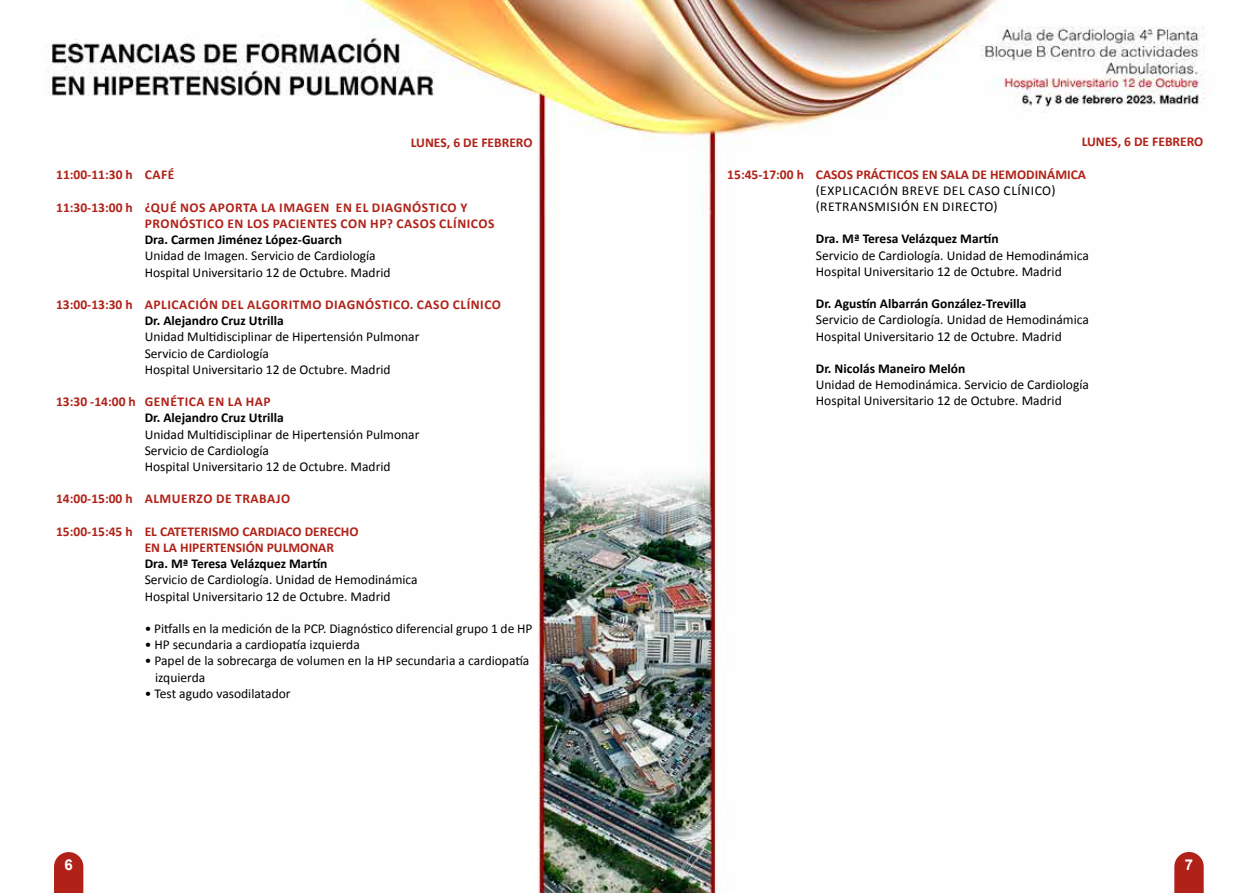
<style>
.page{position:relative;width:1259px;height:893px;background:#fff}
.page>*{position:absolute;margin:0;border:0;box-sizing:border-box;transform-origin:0 0}
.t1{font:700 15px "Arial";color:#fff}
.t2{font:13.5px/16.2px "Calibri";color:#000}
.t3{font:700 13.5px/16.2px "Calibri";letter-spacing:.04em;color:#b02218}
.t4{font:700 13.5px "Calibri";color:#000}
.t5{font:700 13.5px/16.2px "Calibri";color:#b02218}
.t6{font:13.5px/16.2px "Calibri";letter-spacing:.04em;color:#000}
</style>
<div class="page">
<img style="left:46px;top:0;width:1159px;height:893px">
<svg style="left:54px;top:852px;width:29px;height:41px"></svg>
<svg style="left:1174px;top:852px;width:29px;height:41px"></svg>
<p class="t5" style="left:411px;top:134px;width:123px">LUNES, 6 DE FEBRERO</p>
<p class="t5" style="left:56px;top:167px;width:120px">11:00-11:30 h CAFÉ</p>
<p class="t3" style="left:145px;top:199px;width:351px;text-indent:-88px">11:30-13:00 h ¿QUÉ NOS APORTA LA IMAGEN EN EL DIAGNÓSTICO Y<br>PRONÓSTICO EN LOS PACIENTES CON HP? CASOS CLÍNICOS</p>
<p class="t4" style="left:145px;top:231px;width:199px">Dra. Carmen Jiménez López-Guarch</p>
<p class="t2" style="left:145px;top:248px;width:247px">Unidad de Imagen. Servicio de Cardiología<br>Hospital Universitario 12 de Octubre. Madrid</p>
<p class="t3" style="left:56px;top:296px;width:446px">13:00-13:30 h APLICACIÓN DEL ALGORITMO DIAGNÓSTICO. CASO CLÍNICO</p>
<p class="t4" style="left:145px;top:312px;width:141px">Dr. Alejandro Cruz Utrilla</p>
<p class="t2" style="left:145px;top:329px;width:276px">Unidad Multidisciplinar de Hipertensión Pulmonar<br>Servicio de Cardiología<br>Hospital Universitario 12 de Octubre. Madrid</p>
<p class="t3" style="left:56px;top:394px;width:216px">13:30 -14:00 h GENÉTICA EN LA HAP</p>
<p class="t4" style="left:145px;top:409px;width:141px">Dr. Alejandro Cruz Utrilla</p>
<p class="t2" style="left:145px;top:426px;width:276px">Unidad Multidisciplinar de Hipertensión Pulmonar<br>Servicio de Cardiología<br>Hospital Universitario 12 de Octubre. Madrid</p>
<p class="t3" style="left:56px;top:491px;width:236px">14:00-15:00 h ALMUERZO DE TRABAJO</p>
<p class="t5" style="left:145px;top:523px;width:215px;text-indent:-89px">15:00-15:45 h EL CATETERISMO CARDIACO DERECHO<br>EN LA HIPERTENSIÓN PULMONAR</p>
<p class="t4" style="left:145px;top:555px;width:184px">Dra. Mª Teresa Velázquez Martín</p>
<p class="t2" style="left:145px;top:572px;width:275px">Servicio de Cardiología. Unidad de Hemodinámica<br>Hospital Universitario 12 de Octubre. Madrid</p>
<p class="t2" style="left:145px;top:620px;width:389px">• Pitfalls en la medición de la PCP. Diagnóstico diferencial grupo 1 de HP</p>
<p class="t2" style="left:145px;top:637px;width:217px">• HP secundaria a cardiopatía izquierda</p>
<p class="t2" style="left:155px;top:653px;width:376px;text-indent:-10px">• Papel de la sobrecarga de volumen en la HP secundaria a cardiopatía izquierda</p>
<p class="t2" style="left:145px;top:685px;width:147px">• Test agudo vasodilatador</p>
<p class="t5" style="left:1081px;top:134px;width:123px">LUNES, 6 DE FEBRERO</p>
<p class="t5" style="left:727px;top:166px;width:360px">15:45-17:00 h CASOS PRÁCTICOS EN SALA DE HEMODINÁMICA</p>
<p class="t6" style="left:816px;top:182px;width:241px">(EXPLICACIÓN BREVE DEL CASO CLÍNICO) (RETRANSMISIÓN EN DIRECTO)</p>
<p class="t4" style="left:816px;top:230px;width:184px">Dra. Mª Teresa Velázquez Martín</p>
<p class="t2" style="left:816px;top:247px;width:275px">Servicio de Cardiología. Unidad de Hemodinámica<br>Hospital Universitario 12 de Octubre. Madrid</p>
<p class="t4" style="left:816px;top:295px;width:212px">Dr. Agustín Albarrán González-Trevilla</p>
<p class="t2" style="left:816px;top:312px;width:275px">Servicio de Cardiología. Unidad de Hemodinámica<br>Hospital Universitario 12 de Octubre. Madrid</p>
<p class="t4" style="left:816px;top:360px;width:151px">Dr. Nicolás Maneiro Melón</p>
<p class="t2" style="left:816px;top:377px;width:274px">Unidad de Hemodinámica. Servicio de Cardiología<br>Hospital Universitario 12 de Octubre. Madrid</p>
<p class="t1" style="left:64px;top:855px;width:10px">6</p>
<p class="t1" style="left:1184px;top:854px;width:10px">7</p>
</div>
